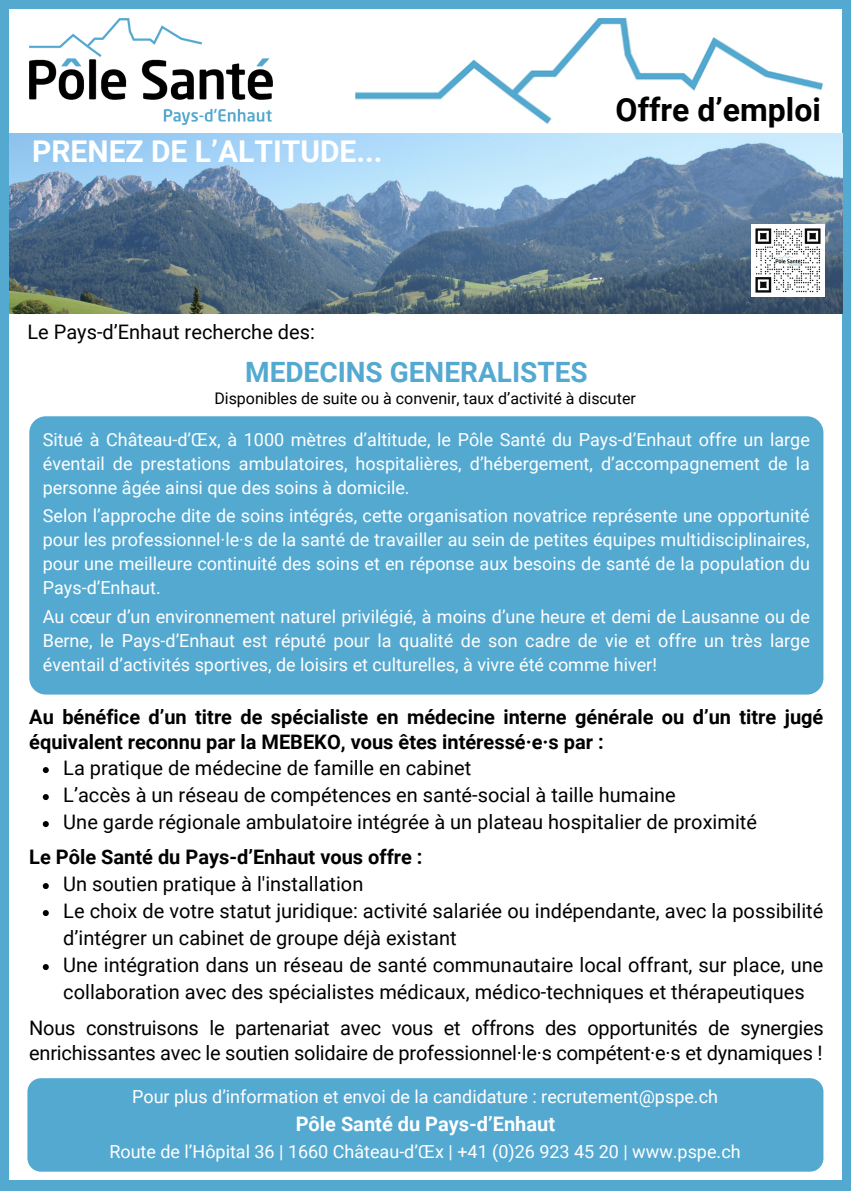
<style>
.page{position:relative;width:851px;height:1191px;background:#fff}
.page>*{position:absolute;margin:0;border:0;box-sizing:border-box;transform-origin:0 0}
.t1{font:700 32px "Roboto";color:#000}
.t2{font:700 30px "Roboto";color:#fff}
.t3{font:700 28px "Roboto";color:#54a9d1}
.t4{font:20px/27px "Roboto";color:#000}
.t5{font:700 20px/25.6px "Roboto";color:#000}
.t6{font:700 20px "Roboto";color:#fff}
.t7{font:18px/24px "Roboto";color:#fff;text-align:justify}
.t8{font:16px "Roboto";color:#000}
</style>
<div class="page">
<div style="left:0;top:0;width:850px;height:1191px;background:#54a9d1"></div>
<div style="left:9px;top:9px;width:832px;height:1171px;background:#fff"></div>
<img style="left:29px;top:18px;width:243px;height:107px">
<img style="left:355px;top:18px;width:468px;height:106px">
<img style="left:9px;top:133px;width:833px;height:180px">
<div style="left:29px;top:416px;width:794px;height:279px;background:#54a9d1;border-radius:16px"></div>
<div style="left:27px;top:1078px;width:796px;height:94px;background:#54a9d1;border-radius:13px"></div>
<img style="left:752px;top:224px;width:72px;height:72px">
<svg style="left:43px;top:767px;width:6px;height:6px"></svg>
<svg style="left:43px;top:794px;width:6px;height:6px"></svg>
<svg style="left:43px;top:821px;width:6px;height:6px"></svg>
<svg style="left:43px;top:883px;width:6px;height:6px"></svg>
<svg style="left:43px;top:910px;width:6px;height:6px"></svg>
<svg style="left:43px;top:964px;width:6px;height:6px"></svg>
<h5 class="t2" style="left:32px;top:134px;width:352px">PRENEZ DE L’ALTITUDE...</h5>
<h5 class="t1" style="left:615px;top:92px;width:207px">Offre d’emploi</h5>
<h4 class="t4" style="left:27px;top:318px;width:289px">Le Pays-d’Enhaut recherche des:</h4>
<p class="t3" style="left:245px;top:356px;width:344px">MEDECINS GENERALISTES</p>
<p class="t8" style="left:214px;top:389px;width:423px">Disponibles de suite ou à convenir, taux d’activité à discuter</p>
<p class="t7" style="left:43px;top:428px;width:768px">Situé à Château-d’Œx, à 1000 mètres d’altitude, le Pôle Santé du Pays-d’Enhaut offre un large éventail de prestations ambulatoires, hospitalières, d’hébergement, d’accompagnement de la personne âgée ainsi que des soins à domicile.</p>
<h1 class="t7" style="left:43px;top:504px;width:768px">Selon l’approche dite de soins intégrés, cette organisation novatrice représente une opportunité pour les professionnel·le·s de la santé de travailler au sein de petites équipes multidisciplinaires, pour une meilleure continuité des soins et en réponse aux besoins de santé de la population du Pays-d’Enhaut.</h1>
<p class="t7" style="left:43px;top:605px;width:768px">Au cœur d’un environnement naturel privilégié, à moins d’une heure et demi de Lausanne ou de Berne, le Pays-d’Enhaut est réputé pour la qualité de son cadre de vie et offre un très large éventail d’activités sportives, de loisirs et culturelles, à vivre été comme hiver!</p>
<p class="t5" style="left:29px;top:704px;width:795px">Au bénéfice d’un titre de spécialiste en médecine interne générale ou d’un titre jugé équivalent reconnu par la MEBEKO, vous êtes intéressé·e·s par :</p>
<h4 class="t4" style="left:63px;top:754px;width:409px">La pratique de médecine de famille en cabinet</h4>
<p class="t4" style="left:63px;top:781px;width:614px">L’accès à un réseau de compétences en santé-social à taille humaine</p>
<p class="t4" style="left:63px;top:808px;width:695px">Une garde régionale ambulatoire intégrée à un plateau hospitalier de proximité</p>
<p class="t5" style="left:29px;top:844px;width:395px">Le Pôle Santé du Pays-d’Enhaut vous offre :</p>
<h5 class="t4" style="left:63px;top:870px;width:301px">Un soutien pratique à l'installation</h5>
<h5 class="t4" style="left:63px;top:897px;width:761px">Le choix de votre statut juridique: activité salariée ou indépendante, avec la possibilité d’intégrer un cabinet de groupe déjà existant</h5>
<h3 class="t4" style="left:63px;top:951px;width:761px">Une intégration dans un réseau de santé communautaire local offrant, sur place, une collaboration avec des spécialistes médicaux, médico-techniques et thérapeutiques</h3>
<p class="t4" style="left:29px;top:1015px;width:795px;line-height:25.6px">Nous construisons le partenariat avec vous et offrons des opportunités de synergies enrichissantes avec le soutien solidaire de professionnel·le·s compétent·e·s et dynamiques !</p>
<h5 class="t7" style="left:132px;top:1085px;width:587px">Pour plus d’information et envoi de la candidature : recrutement@pspe.ch</h5>
<h5 class="t6" style="left:296px;top:1113px;width:261px">Pôle Santé du Pays-d’Enhaut</h5>
<h5 class="t7" style="left:109px;top:1140px;width:632px">Route de l’Hôpital 36 | 1660 Château-d’Œx | +41 (0)26 923 45 20 | www.pspe.ch</h5>
</div>
